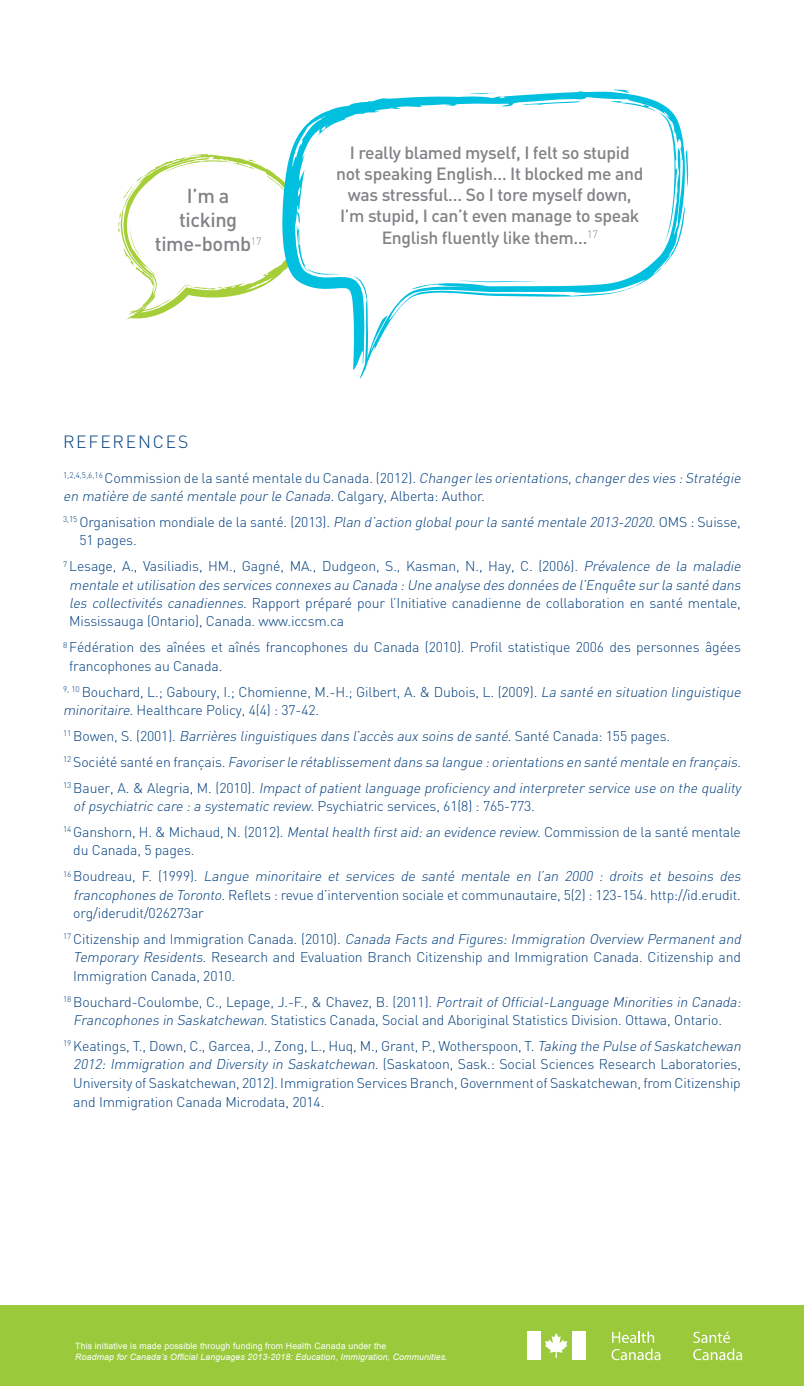
<style>
.page{position:relative;width:804px;height:1386px;background:#fff}
.page>*{position:absolute;margin:0;border:0;box-sizing:border-box;transform-origin:0 0}
.t1{font:500 19.95px/24px "DIN";letter-spacing:-.02em;color:#808285;text-align:center}
.t2{font:500 17.5px/21.2px "DIN";letter-spacing:-.02em;color:#808285;text-align:center}
.t3{font:300 17.5px "DIN";letter-spacing:.1em;color:#003e7e}
.t4{font:300 14px/18.4px "DIN";letter-spacing:-.01em;color:#003e7e}
.t5{font:italic 300 14px/25.9px "DIN";color:#003e7e}
.t6{font:italic 8.75px "Arial";letter-spacing:.015em;color:#fff}
.t7{font:8.75px "Arial";letter-spacing:.015em;color:#fff}
.s1{font-style:normal}
.s2{font-style:italic}
</style>
<div class="page">
<div style="left:0;top:1305px;width:803px;height:81px;background:#9aca3c"></div>
<svg style="left:685px;top:149px;width:3px;height:38px"></svg>
<svg style="left:290px;top:91px;width:395px;height:288px"></svg>
<svg style="left:456px;top:281px;width:81px;height:1px"></svg>
<svg style="left:609px;top:101px;width:67px;height:141px"></svg>
<svg style="left:611px;top:89px;width:24px;height:5px"></svg>
<svg style="left:513px;top:101px;width:67px;height:5px"></svg>
<svg style="left:118px;top:154px;width:222px;height:166px"></svg>
<div style="left:526px;top:1331px;width:14px;height:29px;background:#fff"></div>
<div style="left:571px;top:1331px;width:14px;height:29px;background:#fff"></div>
<svg style="left:545px;top:1333px;width:22px;height:25px"></svg>
<svg style="left:693px;top:1332px;width:36px;height:11px"></svg>
<svg style="left:693px;top:1349px;width:49px;height:11px"></svg>
<svg style="left:612px;top:1331px;width:42px;height:12px"></svg>
<svg style="left:611px;top:1349px;width:49px;height:11px"></svg>
<h1 class="t1" style="left:155px;top:183px;width:108px">I’m a<br>ticking time-bomb<sup>17</sup></h1>
<p class="t2" style="left:336px;top:142px;width:308px">I really blamed myself, I felt so stupid not speaking English… It blocked me and was stressful… So I tore myself down, I’m stupid, I can’t even manage to speak English fluently like them…<sup>17</sup></p>
<p class="t3" style="left:63px;top:431px;width:102px">REfErences</p>
<p class="t5" style="left:63px;top:468px;width:682px;line-height:18.4px"><sup>1,2,4,5,6,16</sup> <span class="s1">Commission de la santé mentale du Canada. (2012).</span> Changer les orientations,changer des vies :Stratégie en matière de santé mentale pourle Canada.<span class="s1">C a lg a ry , A l b e rt a : Au t h o r.</span></p>
<p class="t4" style="left:79px;top:513px;width:662px;text-indent:-16px"><sup>3,15</sup> Organisation mondiale de la santé. (2013). <span class="s2">Plan d’action globalpourla santé mentale 2013-2020</span>. OMS : Suisse,<br>51 pages.</p>
<p class="t4" style="left:69px;top:557px;width:676px;text-indent:-6px"><sup>7</sup> Lesage, A., Vasiliadis, HM., Gagné, MA., Dudgeon, S., Kasman, N ., Hay, C. (2006). <span class="s2">Prévalence de la maladie mentale etutilisation des services connexes au Canada :Une analyse des données de l’Enquête surla santé dans les collectivités canadiennes</span>. Rapport préparé pour l’Initiative canadienne de collaboration en santé mentale, Mississauga (Ontario), Canada. www.iccsm.ca</p>
<p class="t4" style="left:69px;top:638px;width:673px;text-indent:-6px"><sup>8</sup> Fédération des aînées et aînés francophones du Canada (2010). Profil statistique 2006 des personnes âgées francophones au Canada.</p>
<p class="t4" style="left:63px;top:682px;width:682px"><sup>9,</sup> <sup>10</sup> Bouchard, L.; Gaboury, I.; Chomienne, M.-H.; Gilbert, A. &amp; Dubois, L. (2009). <span class="s2">La santé en situation linguistique minoritaire</span>. Healthcare Policy, 4(4) : 37-42.</p>
<p class="t5" style="left:63px;top:723px;width:682px"><sup>1</sup> <sup>1</sup> <span class="s1">B owe n , S . ( 2 0 0 1 ) .</span> Barrières linguistiques dans l’accès aux soins de santé<span class="s1">. S a n t é C a n a d a : 1 5 5 p a g e s .<br></span><sup>1</sup> <sup>2</sup> <span class="s1">S o c i é t é s a n t é e n f ra n ç a i s .</span> Favoriserle rétablissementdans sa langue :orientations en santé mentale en français.<br><sup>1</sup> <sup>3</sup> <span class="s1">B a u e r, A . &amp; A le g ri a , M . ( 2 0 1 0 ) .</span> Impactofpatientlanguage proficiency and interpreterservice use on the quality</p>
<p class="t4" style="left:63px;top:793px;width:679px;line-height:25.9px;text-indent:10px"><span class="s2">ofpsychiatric care :a systematic review</span>. Psychiatric services, 61(8) : 765-773.<br><sup>14</sup> Ganshorn, H. &amp; Michaud, N . (2012). <span class="s2">Mentalhealth firstaid:an evidence review</span>. Commission de la santé mentale</p>
<p class="t5" style="left:63px;top:837px;width:682px;text-indent:10px"><span class="s1">du Canada, 5 pages.<br></span><sup>1</sup> <sup>6</sup> <span class="s1">B o u d re a u , F. ( 1 9 9 9 ) .</span> Langue minoritaire et services de santé mentale en l’an 2000 : droits et besoins des</p>
<p class="t4" style="left:73px;top:885px;width:668px"><span class="s2">francophones de Toronto</span>. Reflets : revue d’intervention sociale et communautaire, 5(2) : 123-154. http://id.erudit. org/iderudit/026273ar</p>
<p class="t4" style="left:73px;top:930px;width:672px;text-indent:-10px"><sup>1</sup> <sup>7</sup> C i t i ze n s h i p a n d I m m i g ra t i o n Ca n a d a . ( 2 0 1 0 ) . <span class="s2">Canada Facts and Figures: Immigration Overview Permanent and<br>Temporary Residents</span>. Research and Evaluation Branch Citizenship and Immigration Canada. Citizenship and<br>Immigration Canada, 2010.</p>
<p class="t4" style="left:73px;top:992px;width:672px;text-indent:-10px"><sup>18</sup> Bouchard-Coulombe, C., Lepage, J.-F., &amp; Chavez, B. (2011). <span class="s2">PortraitofOfficial-Language Minorities in Canada:<br>Francophones in Saskatchewan</span>. Statistics Canada, Social and Aboriginal Statistics Division. Ottawa, Ontario.</p>
<p class="t4" style="left:73px;top:1037px;width:672px;text-indent:-10px"><sup>19</sup> Keatings, T., Down, C., Garcea, J., Zong, L., Huq, M., Grant, P., Wotherspoon, T. <span class="s2">Taking the Pulse ofSaskatchewan 2012: Immigration and Diversity in Saskatchewan</span>. (Saskatoon, Sask.: Social Sciences Research Laboratories, University of Saskatchewan, 2012). Immigration Services Branch, Government of Saskatchewan, from Citizenship and Immigration Canada Microdata, 2014.</p>
<p class="t7" style="left:75px;top:1340px;width:312px">This initiative is made possible through funding from Health Canada under the</p>
<p class="t6" style="left:75px;top:1351px;width:374px">Roadmap for Canada’s Official Languages 2013-2018: Education, Immigration, Communities.</p>
</div>
